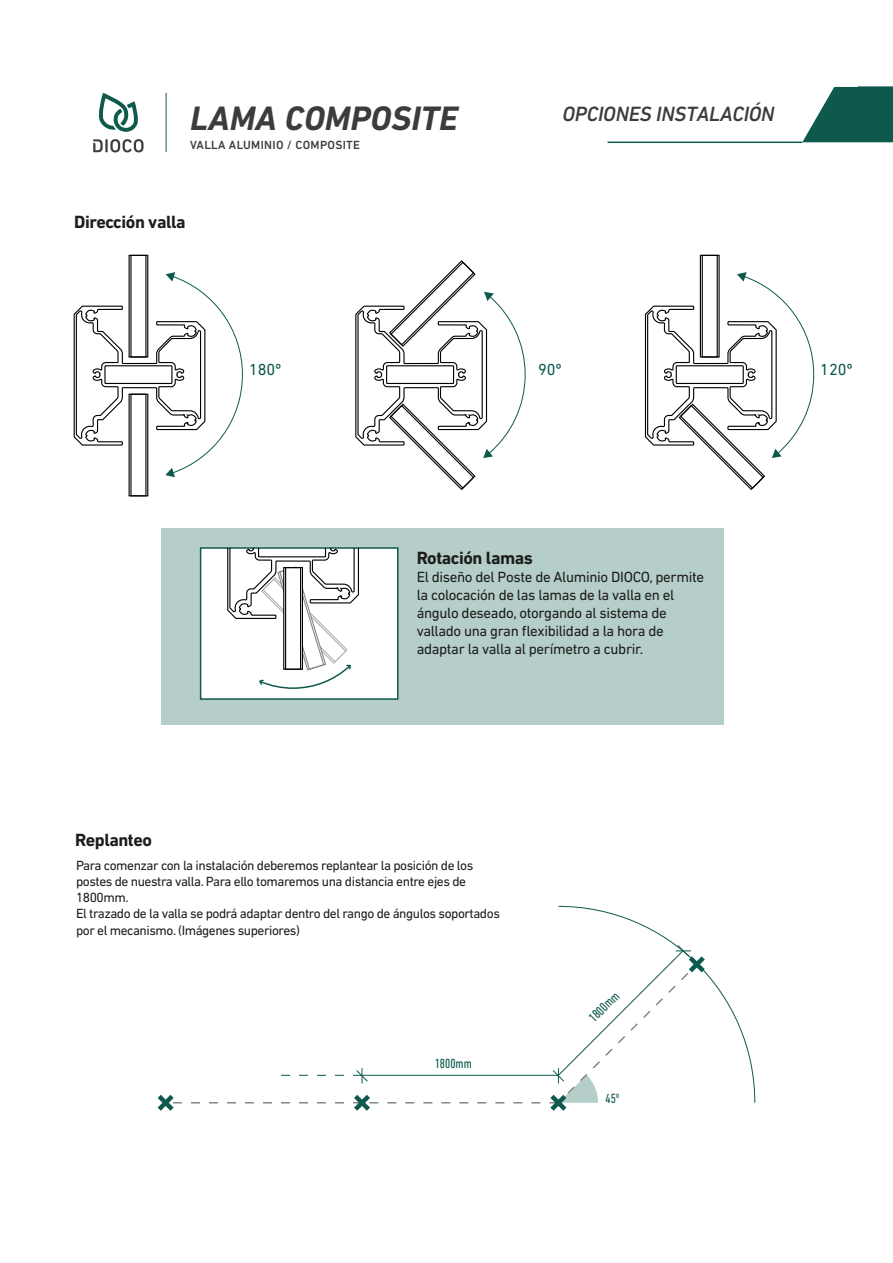
<style>
.page{position:relative;width:893px;height:1263px;background:#fff}
.page>*{position:absolute;margin:0;border:0;box-sizing:border-box;transform-origin:0 0}
.t1{font:italic 700 34.5px "DIN Next LT Pro";color:#3c3c3b}
.t2{font:italic 500 21px "DIN Next LT Pro";letter-spacing:-.01em;color:#3c3c3b}
.t3{font:700 18px "DIN Next LT Pro";letter-spacing:-.025em;color:#1d1d1b}
.t4{font:16.2px "DIN Next LT Pro";color:#0d5a4d}
.t5{font:15px/18px "DIN Next LT Pro";letter-spacing:-.025em;color:#1d1d1b}
.t6{font:13.5px/16.2px "DIN Next LT Pro";letter-spacing:-.035em;color:#1d1d1b}
.t7{font:condensed 13.5px "DIN Next LT Pro";color:#0d5a4d}
.t8{font:500 12px "DIN Next LT Pro";letter-spacing:.025em;color:#3c3c3b}
</style>
<div class="page">
<div style="left:161px;top:529px;width:563px;height:196px;background:#b6ceca"></div>
<svg style="left:99px;top:93px;width:39px;height:39px"></svg>
<svg style="left:93px;top:139px;width:51px;height:13px"></svg>
<svg style="left:355px;top:260px;width:171px;height:230px"></svg>
<div style="left:129px;top:394px;width:19px;height:102px;border:1px solid #010101"></div>
<div style="left:130px;top:394px;width:16px;height:102px;border:1px solid #010101"></div>
<div style="left:129px;top:255px;width:19px;height:103px;border:1px solid #010101"></div>
<div style="left:130px;top:255px;width:16px;height:103px;border:1px solid #010101"></div>
<svg style="left:73px;top:272px;width:170px;height:205px"></svg>
<div style="left:700px;top:255px;width:20px;height:103px;border:1px solid #010101"></div>
<div style="left:702px;top:255px;width:16px;height:103px;border:1px solid #010101"></div>
<svg style="left:644px;top:272px;width:171px;height:218px"></svg>
<div style="left:200px;top:547px;width:198px;height:153px;background:#fff;border:2px solid #0d5a4d"></div>
<svg style="left:226px;top:548px;width:134px;height:141px"></svg>
<div style="left:283px;top:567px;width:20px;height:103px;background:#fff;border:1px solid #010101"></div>
<div style="left:285px;top:567px;width:16px;height:103px;border:1px solid #010101"></div>
<svg style="left:157px;top:906px;width:599px;height:205px"></svg>
<hr style="left:166px;top:93px;width:1px;height:59px;background:#0d5a4d">
<svg style="left:802px;top:86px;width:91px;height:56px"></svg>
<hr style="left:608px;top:142px;width:194px;height:1px;background:#0d5a4d">
<h1 class="t1" style="left:190px;top:98px;width:269px">LAMA COMPOSITE</h1>
<p class="t8" style="left:190px;top:138px;width:171px">VALLA ALUMINIO / COMPOSITE</p>
<h3 class="t3" style="left:74px;top:215px;width:113px">Dirección valla</h3>
<h2 class="t2" style="left:562px;top:102px;width:214px">OPCIONES INSTALACIÓN</h2>
<p class="t4" style="left:249px;top:361px;width:34px">180º</p>
<p class="t4" style="left:538px;top:361px;width:25px">90º</p>
<p class="t4" style="left:820px;top:361px;width:34px">120º</p>
<h3 class="t3" style="left:417px;top:551px;width:118px">Rotación lamas</h3>
<p class="t5" style="left:417px;top:567px;width:289px">El diseño del Poste de Aluminio DIOCO, permite la colocación de las lamas de la valla en el ángulo deseado, otorgando al sistema de vallado una gran flexibilidad a la hora de adaptar la valla al perímetro a cubrir.</p>
<h3 class="t3" style="left:75px;top:833px;width:78px">Replanteo</h3>
<p class="t6" style="left:76px;top:857px;width:425px">Para comenzar con la instalación deberemos replantear la posición de los postes de nuestra valla. Para ello tomaremos una distancia entre ejes de 1800mm.<br>El trazado de la valla se podrá adaptar dentro del rango de ángulos soportados por el mecanismo. (Imágenes superiores)</p>
<p class="t7" style="left:435px;top:1056px;width:38px">1800mm</p>
<p class="t7" style="left:585px;top:1014px;width:38px;rotate:-45deg">1800mm</p>
<p class="t7" style="left:605px;top:1090px;width:16px">45º</p>
</div>
